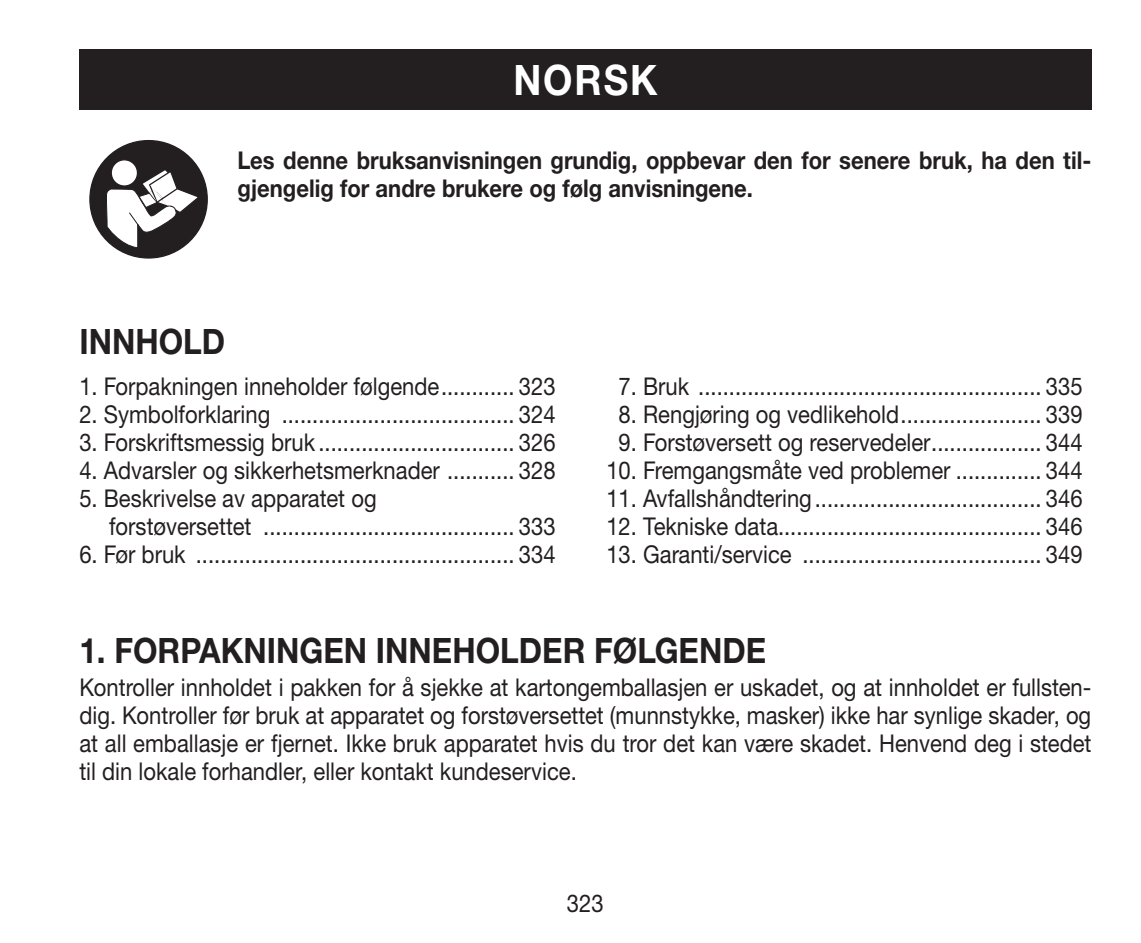
<style>
.page{position:relative;width:1141px;height:943px;background:#fff}
.page>*{position:absolute;margin:0;border:0;box-sizing:border-box;transform-origin:0 0}
.t1{font:700 42px "Helvetica Neue LTW1 G";letter-spacing:.05em;color:#fff;scale:.9 1}
.t2{font:700 35px "Helvetica Neue LTW1 G";color:#231f20;scale:.9 1}
.t3{font:24.5px/28px "Helvetica Neue LTW1 G";color:#231f20;text-align:justify;scale:.9 1}
.t4{font:700 24.5px/28px "Helvetica Neue LTW1 G";color:#231f20;scale:.9 1}
</style>
<div class="page">
<div style="left:79px;top:50px;width:1012px;height:60px;background:#231f20"></div>
<div style="left:90px;top:141px;width:117px;height:117px;background:#231f20;border-radius:50%"></div>
<svg style="left:111px;top:160px;width:26px;height:26px"></svg>
<div style="left:111px;top:159px;width:27px;height:28px;border:1px solid #231f20;border-radius:50%"></div>
<svg style="left:105px;top:168px;width:96px;height:81px"></svg>
<h1 class="t1" style="left:513px;top:54px;width:162px">NORSK</h1>
<p class="t4" style="left:238px;top:146px;width:950px">Les denne bruksanvisningen grundig, oppbevar den for senere bruk, ha den til&shy;gjengelig for andre brukere og følg anvisningene.</p>
<h2 class="t2" style="left:79px;top:319px;width:164px">INNHOLD</h2>
<p class="t3" style="left:79px;top:372px;width:531px">1. Forpakningen inneholder følgende............ 323</p>
<p class="t3" style="left:79px;top:400px;width:531px">2. Symbolforklaring ...................................... 324</p>
<p class="t3" style="left:79px;top:428px;width:531px">3. Forskriftsmessig bruk ................................ 326</p>
<p class="t3" style="left:79px;top:456px;width:531px">4. Advarsler og sikkerhetsmerknader ........... 328</p>
<p class="t3" style="left:109px;top:484px;width:498px;text-indent:-30px">5. Beskrivelse av apparatet og<br>forstøversettet ......................................... 333</p>
<p class="t3" style="left:79px;top:539px;width:531px">6. Før bruk .................................................... 334</p>
<p class="t3" style="left:619px;top:372px;width:517px">7. Bruk ........................................................ 335</p>
<p class="t3" style="left:619px;top:400px;width:517px">8. Rengjøring og vedlikehold....................... 339</p>
<p class="t3" style="left:619px;top:428px;width:517px">9. Forstøversett og reservedeler.................. 344</p>
<p class="t3" style="left:606px;top:456px;width:531px">10. Fremgangsmåte ved problemer .............. 344</p>
<p class="t3" style="left:606px;top:484px;width:531px">11. Avfallshåndtering..................................... 346</p>
<p class="t3" style="left:606px;top:512px;width:531px">12. Tekniske data........................................... 346</p>
<p class="t3" style="left:606px;top:540px;width:531px">13. Garanti/service ....................................... 349</p>
<h2 class="t2" style="left:79px;top:629px;width:765px">1. FORPAKNINGEN INNEHOLDER FØLGENDE</h2>
<p class="t3" style="left:79px;top:673px;width:1126px">Kontroller innholdet i pakken for å sjekke at kartongemballasjen er uskadet, og at innholdet er fullsten&shy;dig. Kontroller før bruk at apparatet og forstøversettet (munnstykke, masker) ikke har synlige skader, og at all emballasje er fjernet. Ikke bruk apparatet hvis du tror det kan være skadet. Henvend deg i stedet til din lokale forhandler, eller kontakt kundeservice.</p>
<p class="t3" style="left:567px;top:889px;width:42px">323</p>
</div>
